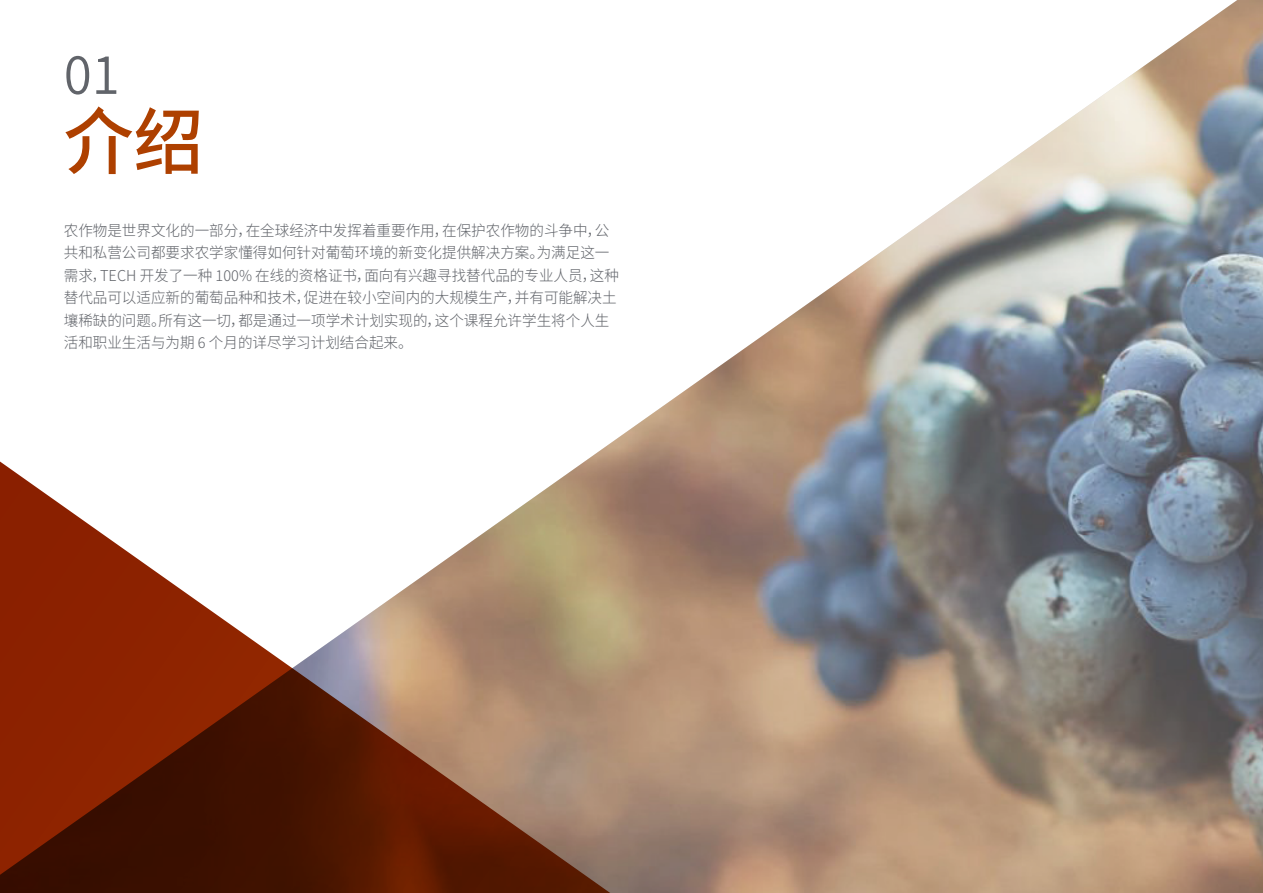
<style>
.page{position:relative;width:1263px;height:893px;background:#fff}
.page>*{position:absolute;margin:0;border:0;box-sizing:border-box;transform-origin:0 0}
.t1{font:500 72px "Source Han Sans CN";color:#ae4000}
.t2{font:52.5px "Source Han Sans CN";color:#61646a}
.t3{font:300 15px/22.5px "Source Han Sans CN";color:#61646a}
</style>
<div class="page">
<img style="left:607px;top:0;width:656px;height:893px">
<svg style="left:0;top:446px;width:640px;height:447px"></svg>
<h2 class="t2" style="left:64px;top:45px;width:57px">01</h2>
<h1 class="t1" style="left:64px;top:101px;width:141px">介绍</h1>
<p class="t3" style="left:64px;top:219px;width:557px">农作物是世界文化的一部分，在全球经济中发挥着重要作用，在保护农作物的斗争中，公共和私营公司都要求农学家懂得如何针对葡萄环境的新变化提供解决方案。为满足这一需求，TECH 开发了一种 100% 在线的资格证书，面向有兴趣寻找替代品的专业人员，这种替代品可以适应新的葡萄品种和技术，促进在较小空间内的大规模生产，并有可能解决土壤稀缺的问题。所有这一切，都是通过一项学术计划实现的，这个课程允许学生将个人生活和职业生活与为期 6 个月的详尽学习计划结合起来。</p>
</div>
